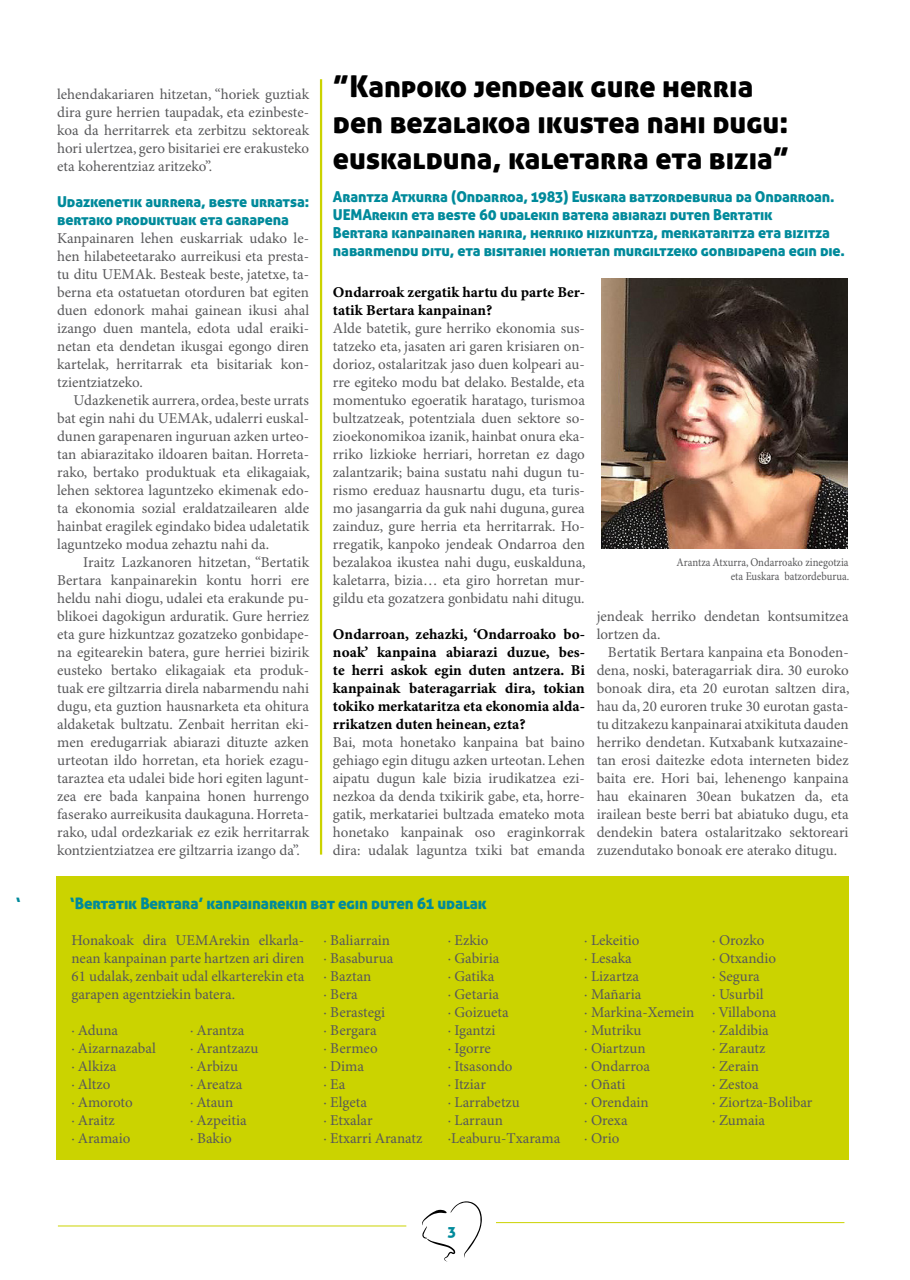
<style>
.page{position:relative;width:910px;height:1280px;background:#fff}
.page>*{position:absolute;margin:0;border:0;box-sizing:border-box;transform-origin:0 0}
.t1{font:30px/36px "Aller Display";color:#000}
.t2{font:15.75px "Aller Display";letter-spacing:-.01em;color:#008a9b}
.t3{font:15px/18px "Minion Pro";color:#58585a;text-align:justify}
.t4{font:15px/18px "Aller Display";letter-spacing:-.01em;color:#008a9b}
.t5{font:15px/18px "Minion Pro Bold Capt";color:#000}
.t6{font:11.85px/14.2px "Minion Pro";color:#58585a;text-align:right;scale:.9 1}
</style>
<div class="page">
<svg style="left:422px;top:1201px;width:60px;height:61px"></svg>
<hr style="left:58px;top:1225px;width:348px;height:1px;background:#cbd300">
<hr style="left:496px;top:1222px;width:348px;height:1px;background:#cbd300">
<div style="left:56px;top:876px;width:793px;height:284px;background:#cbd300"></div>
<img style="left:602px;top:279px;width:246px;height:270px">
<hr style="left:320px;top:79px;width:2px;height:776px;background:#cbd300">
<p class="t3" style="left:57px;top:85px;width:253px">lehendakariaren hitzetan, “horiek guztiak dira gure herrien taupadak, eta ezinbeste&shy;koa da herritarrek eta zerbitzu sektoreak hori ulertzea, gero bisitariei ere erakusteko eta koherentziaz aritzeko”.</p>
<p class="t4" style="left:57px;top:192px;width:253px">Udazkenetik aurrera, beste urratsa: bertako produktuak eta garapena</p>
<p class="t3" style="left:57px;top:229px;width:253px">Kanpainaren lehen euskarriak udako le&shy;hen hilabeteetarako aurreikusi eta presta&shy;tu ditu UEMAk. Besteak beste, jatetxe, ta&shy;berna eta ostatuetan otorduren bat egiten duen edonork mahai gainean ikusi ahal izango duen mantela, edota udal eraiki&shy;netan eta dendetan ikusgai egongo diren kartelak, herritarrak eta bisitariak kon&shy;tzientziatzeko.</p>
<p class="t3" style="left:57px;top:391px;width:254px;text-indent:16px">Udazkenetik aurrera, ordea, beste urrats bat egin nahi du UEMAk, udalerri euskal&shy;dunen garapenaren inguruan azken urteo&shy;tan abiarazitako ildoaren baitan. Horreta&shy;rako, bertako produktuak eta elikagaiak, lehen sektorea laguntzeko ekimenak edo&shy;ta ekonomia sozial eraldatzailearen alde hainbat eragilek egindako bidea udaletatik laguntzeko modua zehaztu nahi da.</p>
<p class="t3" style="left:57px;top:553px;width:253px;text-indent:26px">Iraitz Lazkanoren hitzetan, “Bertatik Bertara kanpainarekin kontu horri ere heldu nahi diogu, udalei eta erakunde pu&shy;blikoei dagokigun arduratik. Gure herriez eta gure hizkuntzaz gozatzeko gonbidape&shy;na egitearekin batera, gure herriei bizirik eusteko bertako elikagaiak eta produk&shy;tuak ere giltzarria direla nabarmendu nahi dugu, eta guztion hausnarketa eta ohitura aldaketak bultzatu. Zenbait herritan eki&shy;men eredugarriak abiarazi dituzte azken urteotan ildo horretan, eta horiek ezagu&shy;taraztea eta udalei bide hori egiten lagunt&shy;zea ere bada kanpaina honen hurrengo faserako aurreikusita daukaguna. Horreta&shy;rako, udal ordezkariak ez ezik herritarrak kontzientziatzea ere giltzarria izango da”.</p>
<h1 class="t1" style="left:333px;top:68px;width:458px">”Kanpoko jendeak gure herria den bezalakoa ikustea nahi dugu: euskalduna, kaletarra eta bizia”</h1>
<p class="t4" style="left:333px;top:188px;width:513px">Arantza Atxurra (Ondarroa, 1983) Euskara batzordeburua da Ondarroan.<br>UEMArekin eta beste 60 udalekin batera abiarazi duten Bertatik<br>Bertara kanpainaren harira, herriko hizkuntza, merkataritza eta bizitza nabarmendu ditu, eta bisitariei horietan murgiltzeko gonbidapena egin die.</p>
<p class="t5" style="left:333px;top:283px;width:253px">Ondarroak zergatik hartu du parte Ber&shy;tatik Bertara kanpainan?</p>
<p class="t3" style="left:333px;top:319px;width:254px">Alde batetik, gure herriko ekonomia sus&shy;tatzeko eta, jasaten ari garen krisiaren on&shy;dorioz, ostalaritzak jaso duen kolpeari au&shy;rre egiteko modu bat delako. Bestalde, eta momentuko egoeratik haratago, turismoa bultzatzeak, potentziala duen sektore so&shy;zioekonomikoa izanik, hainbat onura eka&shy;rriko lizkioke herriari, horretan ez dago zalantzarik; baina sustatu nahi dugun tu&shy;rismo ereduaz hausnartu dugu, eta turis&shy;mo jasangarria da guk nahi duguna, gurea zainduz, gure herria eta herritarrak. Ho&shy;rregatik, kanpoko jendeak Ondarroa den bezalakoa ikustea nahi dugu, euskalduna, kaletarra, bizia… eta giro horretan mur&shy;gildu eta gozatzera gonbidatu nahi ditugu.</p>
<p class="t5" style="left:333px;top:625px;width:253px;text-align:justify">Ondarroan, zehazki, ‘Ondarroako bo&shy;noak’ kanpaina abiarazi duzue, bes&shy;te herri askok egin duten antzera. Bi kanpainak bateragarriak dira, tokian tokiko merkataritza eta ekonomia alda&shy;rrikatzen duten heinean, ezta?</p>
<p class="t3" style="left:333px;top:733px;width:253px">Bai, mota honetako kanpaina bat baino gehiago egin ditugu azken urteotan. Lehen aipatu dugun kale bizia irudikatzea ezi&shy;nezkoa da denda txikirik gabe, eta, horre&shy;gatik, merkatariei bultzada emateko mota honetako kanpainak oso eraginkorrak dira: udalak laguntza txiki bat emanda</p>
<p class="t6" style="left:677px;top:556px;width:193px">Arantza Atxurra, Ondarroako zinegotzia eta Euskara batzordeburua.</p>
<p class="t3" style="left:597px;top:607px;width:253px">jendeak herriko dendetan kontsumitzea lortzen da.</p>
<p class="t3" style="left:597px;top:643px;width:254px;text-indent:11px">Bertatik Bertara kanpaina eta Bonoden&shy;dena, noski, bateragarriak dira. 30 euroko bonoak dira, eta 20 eurotan saltzen dira, hau da, 20 euroren truke 30 eurotan gasta&shy;tu ditzakezu kanpainarai atxikituta dauden herriko dendetan. Kutxabank kutxazaine&shy;tan erosi daitezke edota interneten bidez baita ere. Hori bai, lehenengo kanpaina hau ekainaren 30ean bukatzen da, eta irailean beste berri bat abiatuko dugu, eta dendekin batera ostalaritzako sektoreari zuzendutako bonoak ere aterako ditugu.</p>
<p class="t2" style="left:16px;top:893px;width:6px">‘</p>
<p class="t2" style="left:70px;top:893px;width:418px">‘Bertatik Bertara’ kanpainarekin bat egin duten 61 udalak</p>
<p class="t3" style="left:71px;top:931px;width:234px">Honakoak dira UEMArekin elkarla&shy;nean kanpainan parte hartzen ari diren 61 udalak, zenbait udal elkarterekin eta garapen agentziekin batera.</p>
<p class="t3" style="left:190px;top:1021px;width:70px;text-align:left">· Arantza<br>· Arantzazu · Arbizu<br>· Areatza<br>· Ataun<br>· Azpeitia<br>· Bakio</p>
<p class="t3" style="left:71px;top:1021px;width:86px;text-align:left">· Aduna<br>· Aizarnazabal · Alkiza<br>· Altzo<br>· Amoroto<br>· Araitz<br>· Aramaio</p>
<p class="t3" style="left:323px;top:931px;width:100px;text-align:left">· Baliarrain<br>· Basaburua<br>· Baztan<br>· Bera<br>· Berastegi<br>· Bergara<br>· Bermeo<br>· Dima<br>· Ea<br>· Elgeta<br>· Etxalar<br>· Etxarri Aranatz</p>
<p class="t3" style="left:448px;top:931px;width:114px;text-align:left">· Ezkio<br>· Gabiria<br>· Gatika<br>· Getaria<br>· Goizueta<br>· Igantzi<br>· Igorre<br>· Itsasondo<br>· Itziar<br>· Larrabetzu<br>· Larraun ·Leaburu-Txarama</p>
<p class="t3" style="left:584px;top:931px;width:112px;text-align:left">· Lekeitio<br>· Lesaka<br>· Lizartza<br>· Mañaria<br>· Markina-Xemein · Mutriku<br>· Oiartzun<br>· Ondarroa<br>· Oñati<br>· Orendain<br>· Orexa<br>· Orio</p>
<p class="t3" style="left:712px;top:931px;width:102px;text-align:left">· Orozko<br>· Otxandio<br>· Segura<br>· Usurbil<br>· Villabona<br>· Zaldibia<br>· Zarautz<br>· Zerain<br>· Zestoa<br>· Ziortza-Bolibar · Zumaia</p>
<p class="t4" style="left:448px;top:1222px;width:10px">3</p>
</div>
